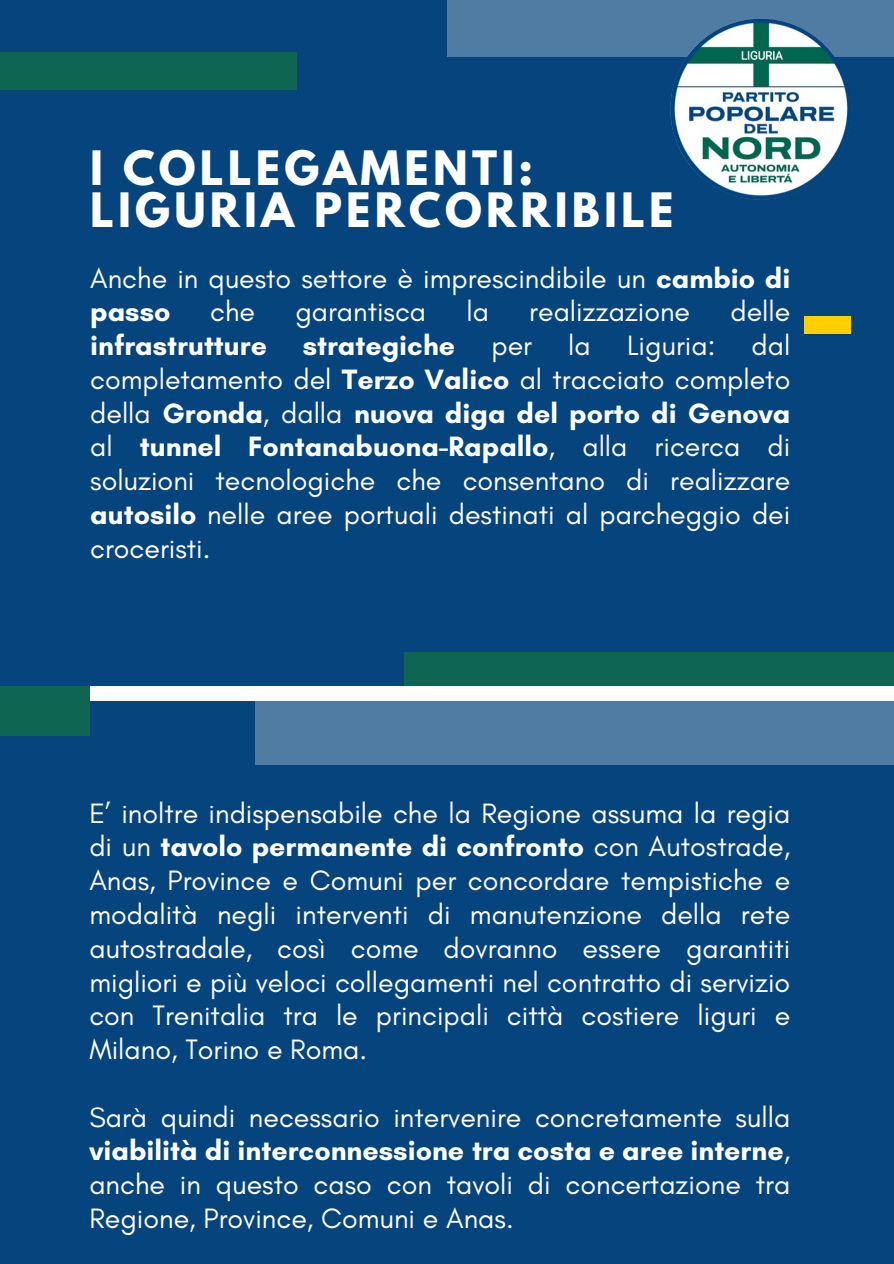
<style>
.page{position:relative;width:894px;height:1264px;background:#fff}
.page>*{position:absolute;margin:0;border:0;box-sizing:border-box;transform-origin:0 0}
.t1{font:700 42px/41.7px "League Spartan";letter-spacing:.1em;color:#fff}
.t2{font:28.5px/33.8px "Glacial Indifference";color:#fff;text-align:justify}
.t3{font:700 28.5px "Glacial Indifference";color:#fff}
.s1{font-weight:700}
</style>
<div class="page">
<div style="left:0;top:0;width:893px;height:1263px;background:#06447d"></div>
<div style="left:404px;top:652px;width:489px;height:49px;background:#0e6551"></div>
<div style="left:255px;top:701px;width:638px;height:63px;background:#507ba3"></div>
<div style="left:0;top:686px;width:893px;height:15px;background:#fff"></div>
<div style="left:0;top:686px;width:89px;height:50px;background:#0e6551"></div>
<div style="left:446px;top:0;width:447px;height:57px;background:#507ba3"></div>
<div style="left:0;top:52px;width:296px;height:37px;background:#0e6551"></div>
<div style="left:804px;top:316px;width:46px;height:18px;background:#ffcf01"></div>
<img style="left:670px;top:19px;width:180px;height:180px;border-radius:50%">
<h1 class="t1" style="left:90px;top:153px;width:584px">I COLLEGAMENTI:<br>LIGURIA PERCORRIBILE</h1>
<p class="t2" style="left:90px;top:261px;width:701px">Anche in questo settore è imprescindibile un <span class="s1">cambio di passo</span></p>
<p class="t2" style="left:210px;top:294px;width:46px">che</p>
<p class="t2" style="left:295px;top:294px;width:132px">garantisca</p>
<p class="t2" style="left:466px;top:294px;width:24px">la</p>
<p class="t2" style="left:529px;top:294px;width:162px">realizzazione</p>
<p class="t2" style="left:730px;top:294px;width:61px">delle</p>
<p class="t3" style="left:90px;top:328px;width:366px">infrastrutture strategiche</p>
<p class="t2" style="left:491px;top:328px;width:42px">per</p>
<p class="t2" style="left:568px;top:328px;width:24px">la</p>
<p class="t2" style="left:626px;top:328px;width:90px">Liguria:</p>
<p class="t2" style="left:90px;top:328px;width:701px;text-indent:661px">dal completamento del <span class="s1">Terzo Valico</span> al tracciato completo della <span class="s1">Gronda</span>, dalla <span class="s1">nuova diga del porto di Genova </span>al <span class="s1">tunnel Fontanabuona-Rapallo</span>, alla ricerca di soluzioni tecnologiche che consentano di realizzare <span class="s1">autosilo</span> nelle aree portuali destinati al parcheggio dei croceristi.</p>
<p class="t2" style="left:89px;top:795px;width:702px">E’ inoltre indispensabile che la Regione assuma la regia di un <span class="s1">tavolo permanente di confronto</span> con Autostrade, Anas, Province e Comuni per concordare tempistiche e modalità negli interventi di manutenzione della rete autostradale, così come dovranno essere garantiti migliori e più veloci collegamenti nel contratto di servizio con Trenitalia tra le principali città costiere liguri e Milano, Torino e Roma.</p>
<p class="t2" style="left:89px;top:1099px;width:702px">Sarà quindi necessario intervenire concretamente sulla <span class="s1">viabilità di interconnessione tra costa e aree interne</span>, anche in questo caso con tavoli di concertazione tra Regione, Province, Comuni e Anas.</p>
</div>
